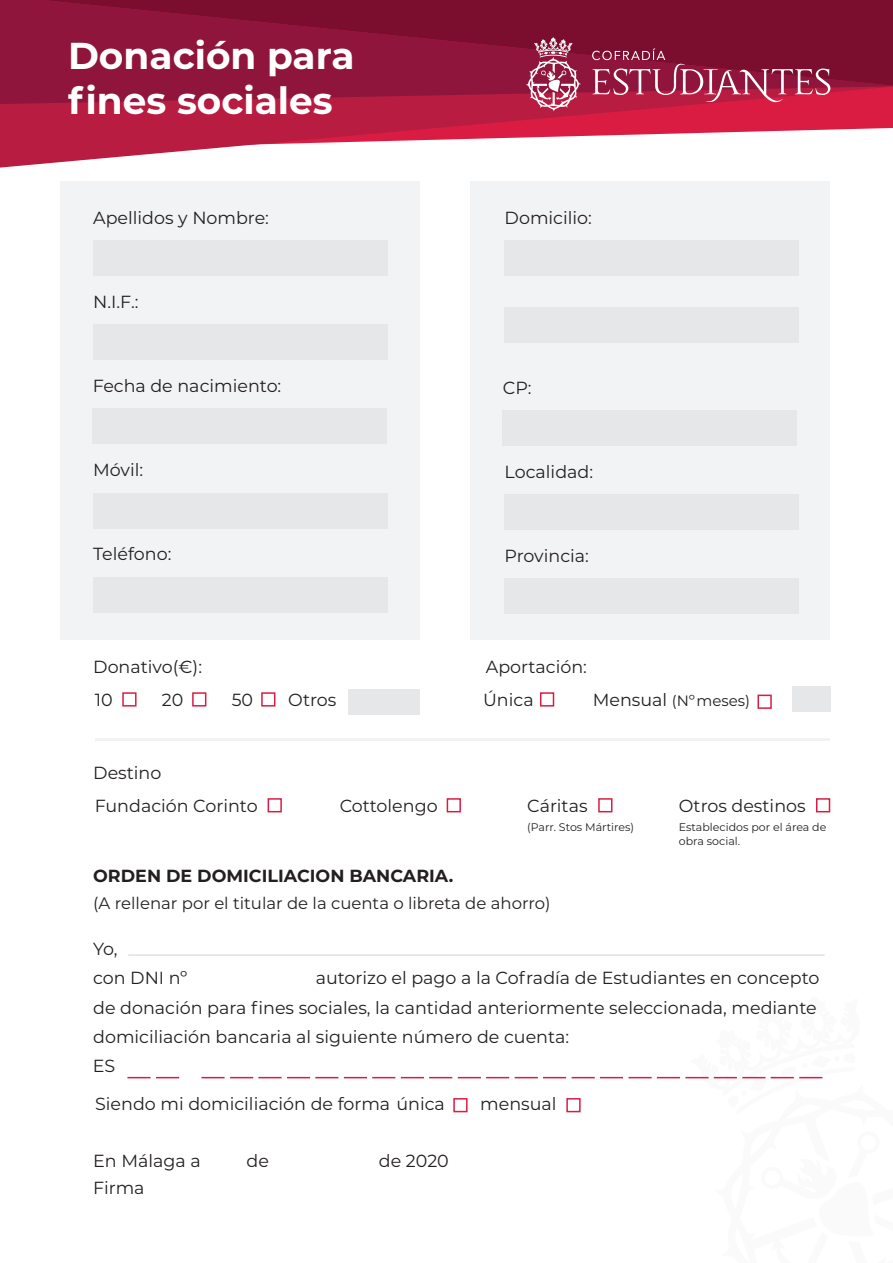
<style>
.page{position:relative;width:893px;height:1263px;background:#fff}
.page>*{position:absolute;margin:0;border:0;box-sizing:border-box;transform-origin:0 0}
.t1{font:700 37.5px/45px "Montserrat";color:#fff}
.t2{font:17.55px/29.2px "Montserrat";color:#231f20}
.t3{font:700 17.55px "Montserrat";color:#231f20}
.t4{font:16.5px "Montserrat";color:#231f20}
.t5{font:15px "Montserrat";color:#231f20}
.t6{font:10.95px/13.2px "Montserrat";color:#231f20}
.s1{font-size:17.55px}
</style>
<div class="page">
<div style="left:60px;top:181px;width:359px;height:458px;background:#f2f3f4"></div>
<svg style="left:0;top:86px;width:893px;height:82px"></svg>
<svg style="left:0;top:0;width:893px;height:86px;background:#861135"></svg>
<div style="left:470px;top:181px;width:359px;height:458px;background:#f2f3f4"></div>
<div style="left:122px;top:692px;width:15px;height:14px;border:2px solid #da1c43"></div>
<div style="left:192px;top:692px;width:14px;height:14px;border:2px solid #da1c43"></div>
<div style="left:261px;top:692px;width:14px;height:14px;border:2px solid #da1c43"></div>
<div style="left:93px;top:241px;width:294px;height:35px;background:#e6e7e9"></div>
<div style="left:93px;top:325px;width:294px;height:35px;background:#e6e7e9"></div>
<div style="left:505px;top:241px;width:294px;height:35px;background:#e6e7e9"></div>
<div style="left:505px;top:307px;width:294px;height:35px;background:#e6e7e9"></div>
<div style="left:505px;top:495px;width:294px;height:35px;background:#e6e7e9"></div>
<div style="left:505px;top:579px;width:294px;height:35px;background:#e6e7e9"></div>
<div style="left:93px;top:409px;width:294px;height:35px;background:#e6e7e9"></div>
<div style="left:503px;top:411px;width:294px;height:35px;background:#e6e7e9"></div>
<div style="left:93px;top:493px;width:294px;height:35px;background:#e6e7e9"></div>
<div style="left:93px;top:577px;width:294px;height:35px;background:#e6e7e9"></div>
<hr style="left:95px;top:739px;width:734px;height:2px;background:#f2f3f4">
<hr style="left:128px;top:955px;width:697px;height:1px;background:#d1d2d4">
<svg style="left:526px;top:37px;width:55px;height:74px;background:#b2546f"></svg>
<svg style="left:592px;top:48px;width:238px;height:57px;background:#a23050"></svg>
<div style="left:792px;top:686px;width:39px;height:26px;background:#e6e7e9"></div>
<div style="left:348px;top:689px;width:71px;height:26px;background:#e6e7e9"></div>
<div style="left:268px;top:798px;width:14px;height:14px;border:2px solid #da1c43"></div>
<div style="left:447px;top:798px;width:14px;height:14px;border:2px solid #da1c43"></div>
<div style="left:540px;top:692px;width:14px;height:14px;border:2px solid #da1c43"></div>
<div style="left:757px;top:695px;width:15px;height:14px;border:2px solid #da1c43"></div>
<div style="left:453px;top:1098px;width:15px;height:14px;border:2px solid #da1c43"></div>
<div style="left:566px;top:1098px;width:15px;height:14px;border:2px solid #da1c43"></div>
<div style="left:598px;top:798px;width:14px;height:14px;border:2px solid #da1c43"></div>
<div style="left:816px;top:798px;width:14px;height:14px;border:2px solid #da1c43"></div>
<svg style="left:127px;top:1077px;width:52px;height:1px"></svg>
<svg style="left:201px;top:1077px;width:137px;height:1px"></svg>
<svg style="left:344px;top:1077px;width:51px;height:1px"></svg>
<svg style="left:401px;top:1077px;width:51px;height:1px"></svg>
<svg style="left:458px;top:1077px;width:51px;height:1px"></svg>
<svg style="left:515px;top:1077px;width:51px;height:1px"></svg>
<svg style="left:572px;top:1076px;width:251px;height:37px"></svg>
<h1 class="t1" style="left:68px;top:32px;width:288px">Donación para fines sociales</h1>
<p class="t2" style="left:93px;top:202px;width:177px">Apellidos y Nombre:</p>
<p class="t2" style="left:93px;top:286px;width:47px">N.I.F.:</p>
<p class="t2" style="left:505px;top:202px;width:89px">Domicilio:</p>
<p class="t2" style="left:93px;top:370px;width:190px">Fecha de nacimiento:</p>
<p class="t2" style="left:503px;top:372px;width:30px">CP:</p>
<p class="t2" style="left:93px;top:454px;width:52px">Móvil:</p>
<p class="t2" style="left:505px;top:456px;width:90px">Localidad:</p>
<p class="t2" style="left:93px;top:539px;width:80px">Teléfono:</p>
<p class="t2" style="left:505px;top:540px;width:86px">Provincia:</p>
<p class="t2" style="left:93px;top:652px;width:110px">Donativo(€):</p>
<p class="t2" style="left:486px;top:652px;width:103px">Aportación:</p>
<p class="t2" style="left:95px;top:684px;width:19px">10</p>
<p class="t2" style="left:162px;top:684px;width:23px">20</p>
<p class="t2" style="left:232px;top:684px;width:23px">50</p>
<p class="t2" style="left:288px;top:684px;width:50px">Otros</p>
<p class="t2" style="left:483px;top:684px;width:52px">Única</p>
<p class="t5" style="left:593px;top:690px;width:159px"><span class="s1">Mensual</span> (Nºmeses)</p>
<p class="t2" style="left:93px;top:756px;width:166px;line-height:32.7px">Destino<br>Fundación Corinto</p>
<p class="t2" style="left:340px;top:790px;width:99px">Cottolengo</p>
<p class="t2" style="left:527px;top:790px;width:62px">Cáritas</p>
<p class="t2" style="left:679px;top:790px;width:128px">Otros destinos</p>
<p class="t6" style="left:527px;top:820px;width:108px">(Parr. Stos Mártires)</p>
<p class="t6" style="left:679px;top:820px;width:149px">Establecidos por el área de obra social.</p>
<p class="t3" style="left:93px;top:863px;width:362px">ORDEN DE DOMICILIACION BANCARIA.</p>
<p class="t4" style="left:93px;top:891px;width:459px">(A rellenar por el titular de la cuenta o libreta de ahorro)</p>
<p class="t2" style="left:93px;top:933px;width:96px">Yo,<br>con DNI nº</p>
<p class="t2" style="left:93px;top:963px;width:728px;text-indent:223px">autorizo el pago a la Cofradía de Estudiantes en concepto de donación para fines sociales, la cantidad anteriormente seleccionada, mediante domiciliación bancaria al siguiente número de cuenta:</p>
<p class="t2" style="left:93px;top:1050px;width:24px">ES</p>
<p class="t2" style="left:95px;top:1088px;width:351px">Siendo mi domiciliación de forma única</p>
<p class="t2" style="left:480px;top:1088px;width:78px">mensual</p>
<p class="t2" style="left:93px;top:1145px;width:109px">En Málaga a</p>
<p class="t2" style="left:246px;top:1145px;width:24px">de</p>
<p class="t2" style="left:379px;top:1145px;width:71px">de 2020</p>
<p class="t2" style="left:93px;top:1172px;width:53px">Firma</p>
</div>
